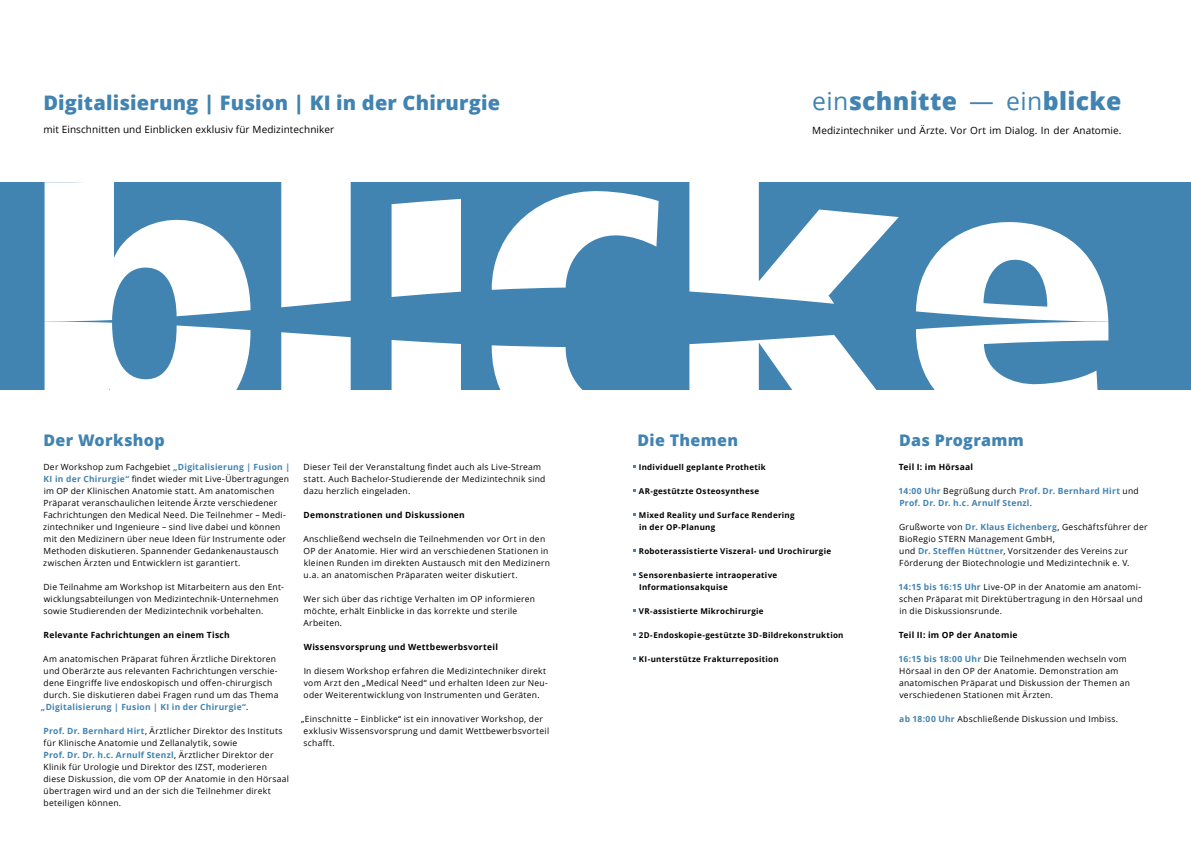
<style>
.page{position:relative;width:1191px;height:842px;background:#fff}
.page>*{position:absolute;margin:0;border:0;box-sizing:border-box;transform-origin:0 0}
.t1{font:800 24.8px "Open Sans";letter-spacing:.015em;color:#4183b1}
.t2{font:800 20px "Open Sans";letter-spacing:.01em;color:#4183b1}
.t3{font:800 16px "Open Sans";letter-spacing:.02em;color:#4183b1}
.t4{font:10px "Open Sans";letter-spacing:.01em;color:#000}
.t5{font:8.5px/12px "Open Sans";letter-spacing:.03em;color:#000}
.t6{font:700 8.5px "Open Sans";letter-spacing:.035em;color:#000}
.t7{font:700 8.5px/12px "Open Sans";letter-spacing:.03em;color:#4183b1}
.t8{font:700 8px/12px "Open Sans";letter-spacing:.035em;color:#000}
.s1{font-weight:400}
.s2{font-weight:700;color:#4183b1}
.s3{font-weight:400;color:#000}
</style>
<div class="page">
<div style="left:0;top:182px;width:1191px;height:208px;background:#4183b1"></div>
<svg style="left:281px;top:332px;width:70px;height:58px;background:#f4f8fa"></svg>
<div style="left:391px;top:340px;width:70px;height:50px;background:#fff"></div>
<svg style="left:491px;top:345px;width:92px;height:45px"></svg>
<svg style="left:689px;top:335px;width:188px;height:55px"></svg>
<svg style="left:45px;top:182px;width:206px;height:208px"></svg>
<div style="left:281px;top:182px;width:70px;height:125px;background:#fff"></div>
<svg style="left:391px;top:199px;width:70px;height:98px;background:#f3f7fa"></svg>
<svg style="left:491px;top:191px;width:167px;height:99px"></svg>
<svg style="left:689px;top:182px;width:209px;height:122px"></svg>
<svg style="left:916px;top:222px;width:192px;height:168px"></svg>
<h2 class="t2" style="left:43px;top:87px;width:458px">Digitalisierung | Fusion | KI in der Chirurgie</h2>
<p class="t4" style="left:43px;top:123px;width:292px">mit Einschnitten und Einblicken exklusiv für Medizintechniker</p>
<h1 class="t1" style="left:812px;top:82px;width:311px"><span class="s1">ein</span>schnitte <span class="s1">― ein</span>blicke</h1>
<p class="t4" style="left:812px;top:124px;width:311px">Medizintechniker und Ärzte. Vor Ort im Dialog. In der Anatomie.</p>
<h3 class="t3" style="left:43px;top:428px;width:123px">Der Workshop</h3>
<p class="t5" style="left:43px;top:460px;width:248px">Der Workshop zum Fachgebiet <span class="s2">„Digitalisierung | Fusion | KI in der Chirurgie“</span> findet wieder mit Live-Übertragungen im OP der Klinischen Anatomie statt. Am anatomischen Präparat veranschaulichen leitende Ärzte verschiedener Fachrichtungen den Medical Need. Die Teilnehmer – Medi&shy;zintechniker und Ingenieure – sind live dabei und können mit den Medizinern über neue Ideen für Instrumente oder Methoden diskutieren. Spannender Gedankenaustausch zwischen Ärzten und Entwicklern ist garantiert.</p>
<p class="t5" style="left:43px;top:580px;width:242px">Die Teilnahme am Workshop ist Mitarbeitern aus den Ent&shy;wicklungsabteilungen von Medizintechnik-Unternehmen sowie Studierenden der Medizintechnik vorbehalten.</p>
<p class="t6" style="left:44px;top:628px;width:188px">Relevante Fachrichtungen an einem Tisch</p>
<p class="t5" style="left:43px;top:652px;width:234px">Am anatomischen Präparat führen Ärztliche Direktoren</p>
<p class="t5" style="left:44px;top:664px;width:236px">und Oberärzte aus relevanten Fachrichtungen verschie-</p>
<p class="t5" style="left:44px;top:676px;width:230px">dene Eingriffe live endoskopisch und offen-chirurgisch</p>
<p class="t5" style="left:44px;top:688px;width:236px">durch. Sie diskutieren dabei Fragen rund um das Thema</p>
<p class="t7" style="left:41px;top:700px;width:209px">„Digitalisierung | Fusion | KI in der Chirurgie“<span class="s3">.</span></p>
<p class="t5" style="left:43px;top:724px;width:247px"><span class="s2">Prof. Dr. Bernhard Hirt</span>, Ärztlicher Direktor des Instituts für Klinische Anatomie und Zellanalytik, sowie<br><span class="s2">Prof. Dr. Dr. h.c. Arnulf Stenzl</span>, Ärztlicher Direktor der Klinik für Urologie und Direktor des IZST, moderieren diese Diskussion, die vom OP der Anatomie in den Hörsaal übertragen wird und an der sich die Teilnehmer direkt beteiligen können.</p>
<p class="t5" style="left:303px;top:460px;width:243px">Dieser Teil der Veranstaltung findet auch als Live-Stream statt. Auch Bachelor-Studierende der Medizintechnik sind dazu herzlich eingeladen.</p>
<p class="t6" style="left:304px;top:508px;width:163px">Demonstrationen und Diskussionen</p>
<p class="t5" style="left:303px;top:532px;width:248px">Anschließend wechseln die Teilnehmenden vor Ort in den OP der Anatomie. Hier wird an verschiedenen Stationen in kleinen Runden im direkten Austausch mit den Medizinern u.a. an anatomischen Präparaten weiter diskutiert.</p>
<p class="t5" style="left:303px;top:592px;width:233px">Wer sich über das richtige Verhalten im OP informieren möchte, erhält Einblicke in das korrekte und sterile<br>Arbeiten.</p>
<p class="t6" style="left:304px;top:641px;width:196px">Wissensvorsprung und Wettbewerbsvorteil</p>
<p class="t5" style="left:303px;top:664px;width:246px">In diesem Workshop erfahren die Medizintechniker direkt vom Arzt den „Medical Need“ und erhalten Ideen zur Neu&shy;oder Weiterentwicklung von Instrumenten und Geräten.</p>
<p class="t5" style="left:301px;top:712px;width:249px">„Einschnitte – Einblicke“ ist ein innovativer Workshop, der exklusiv Wissensvorsprung und damit Wettbewerbsvorteil schafft.</p>
<h3 class="t3" style="left:637px;top:428px;width:102px">Die Themen</h3>
<p class="t8" style="left:639px;top:460px;width:129px">Individuell geplante Prothetik</p>
<p class="t8" style="left:639px;top:484px;width:122px">AR-gestützte Osteosynthese</p>
<p class="t8" style="left:639px;top:508px;width:157px">Mixed Reality und Surface Rendering in der OP-Planung</p>
<p class="t8" style="left:639px;top:544px;width:194px">Roboterassistierte Viszeral- und Urochirurgie</p>
<p class="t8" style="left:639px;top:568px;width:140px">Sensorenbasierte intraoperative<br>Informationsakquise</p>
<p class="t8" style="left:639px;top:604px;width:126px">VR-assistierte Mikrochirurgie</p>
<p class="t8" style="left:639px;top:628px;width:206px">2D-Endoskopie-gestützte 3D-Bildrekonstruktion</p>
<p class="t8" style="left:639px;top:652px;width:141px">KI-unterstütze Frakturreposition</p>
<h3 class="t3" style="left:899px;top:428px;width:126px">Das Programm</h3>
<p class="t6" style="left:899px;top:460px;width:76px">Teil I: im Hörsaal</p>
<p class="t7" style="left:898px;top:484px;width:242px">14:00 Uhr <span class="s3">Begrüßung durch</span> Prof. Dr. Bernhard Hirt <span class="s3">und<br></span>Prof. Dr. Dr. h.c. Arnulf Stenzl<span class="s3">.</span></p>
<p class="t5" style="left:899px;top:520px;width:250px">Grußworte von <span class="s2">Dr. Klaus Eichenberg</span>, Geschäftsführer der BioRegio STERN Management GmbH,<br>und <span class="s2">Dr. Steffen Hüttner</span>, Vorsitzender des Vereins zur Förderung der Biotechnologie und Medizintechnik e. V.</p>
<p class="t5" style="left:898px;top:580px;width:246px"><span class="s2">14:15 bis 16:15 Uhr</span> Live-OP in der Anatomie am anatomi&shy;schen Präparat mit Direktübertragung in den Hörsaal und in die Diskussionsrunde.</p>
<p class="t6" style="left:899px;top:628px;width:120px">Teil II: im OP der Anatomie</p>
<p class="t5" style="left:898px;top:652px;width:233px"><span class="s2">16:15 bis 18:00 Uhr</span> Die Teilnehmenden wechseln vom Hörsaal in den OP der Anatomie. Demonstration am anatomischen Präparat und Diskussion der Themen an verschiedenen Stationen mit Ärzten.</p>
<p class="t5" style="left:899px;top:712px;width:220px"><span class="s2">ab 18:00 Uhr</span> Abschließende Diskussion und Imbiss.</p>
</div>
